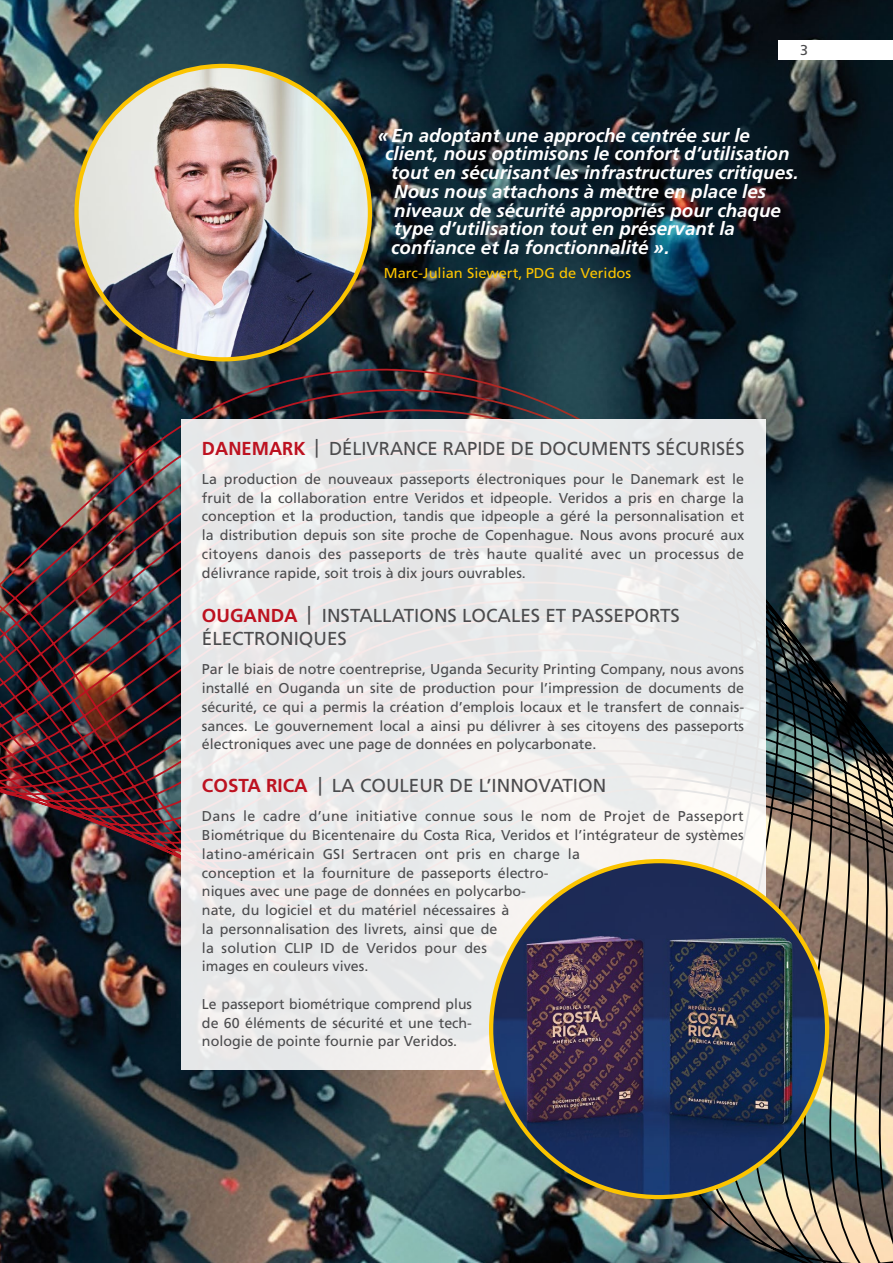
<style>
.page{position:relative;width:893px;height:1263px;background:#fff}
.page>*{position:absolute;margin:0;border:0;box-sizing:border-box;transform-origin:0 0}
.t1{font:italic 700 18.75px "Frutiger";color:#fff}
.t2{font:18.75px/23.2px "Frutiger";color:#4b4b4d}
.t3{font:14.25px/18.8px "Frutiger";color:#4b4b4d;text-align:justify}
.t4{font:14.25px "Frutiger";color:#fcc400}
.s1{font-weight:700;color:#bd1220}
</style>
<div class="page">
<img style="left:0;top:0;width:893px;height:1263px">
<svg style="left:181px;top:419px;width:584px;height:650px;background:#eaeaea"></svg>
<div style="left:778px;top:40px;width:115px;height:20px;background:#fff"></div>
<img style="left:77px;top:66px;width:293px;height:293px;border-radius:147px">
<img style="left:491px;top:861px;width:336px;height:336px;border-radius:168px">
<p class="t3" style="left:800px;top:41px;width:9px">3</p>
<h1 class="t1" style="left:378px;top:124px;width:374px">«En adoptant une approche centrée sur le</h1>
<h1 class="t1" style="left:385px;top:143px;width:406px">client, nous optimisons le confort d’utilisation</h1>
<h1 class="t1" style="left:391px;top:162px;width:409px">tout en sécurisant les infrastructures critiques.</h1>
<h1 class="t1" style="left:394px;top:180px;width:373px">Nous nous attachons à mettre en place les</h1>
<h1 class="t1" style="left:394px;top:199px;width:388px">niveaux de sécurité appropriés pour chaque</h1>
<h1 class="t1" style="left:394px;top:218px;width:342px">type d’utilisation tout en préservant la</h1>
<h1 class="t1" style="left:391px;top:237px;width:280px">confiance et la fonctionnalité ».</h1>
<p class="t4" style="left:384px;top:264px;width:249px">Marc-Julian Siewert, PDG de Veridos</p>
<h1 class="t2" style="left:202px;top:437px;width:544px"><span class="s1">DANEMARK</span> | DÉLIVRANCE RAPIDE DE DOCUMENTS SÉCURISÉS</h1>
<p class="t3" style="left:202px;top:470px;width:544px">La production de nouveaux passeports électroniques pour le Danemark est le fruit de la collaboration entre Veridos et idpeople. Veridos a pris en charge la conception et la production, tandis que idpeople a géré la personnalisation et la distribution depuis son site proche de Copenhague. Nous avons procuré aux citoyens danois des passeports de très haute qualité avec un processus de délivrance rapide, soit trois à dix jours ouvrables.</p>
<h1 class="t2" style="left:202px;top:604px;width:479px"><span class="s1">OUGANDA</span> | INSTALLATIONS LOCALES ET PASSEPORTS<br>ÉLECTRONIQUES</h1>
<p class="t3" style="left:202px;top:660px;width:544px">Par le biais de notre coentreprise, Uganda Security Printing Company, nous avons installé en Ouganda un site de production pour l’impression de documents de sécurité, ce qui a permis la création d’emplois locaux et le transfert de connais&shy;sances. Le gouvernement local a ainsi pu délivrer à ses citoyens des passeports électroniques avec une page de données en polycarbonate.</p>
<h1 class="t2" style="left:202px;top:774px;width:406px"><span class="s1">COSTA RICA</span> | LA COULEUR DE L’INNOVATION</h1>
<p class="t3" style="left:202px;top:807px;width:543px;text-align:left">Dans le cadre d’une initiative connue sous le nom de Projet de Passeport Biométrique du Bicentenaire du Costa Rica, Veridos et l’intégrateur de systèmes latino-américain GSI Sertracen ont pris en charge la<br>conception et la fourniture de passeports électro-<br>niques avec une page de données en polycarbo-<br>nate, du logiciel et du matériel nécessaires à<br>la personnalisation des livrets, ainsi que de<br>la solution CLIP ID de Veridos pour des<br>images en couleurs vives.</p>
<p class="t3" style="left:202px;top:995px;width:272px">Le passeport biométrique comprend plus de 60 éléments de sécurité et une tech&shy;nologie de pointe fournie par Veridos.</p>
</div>
